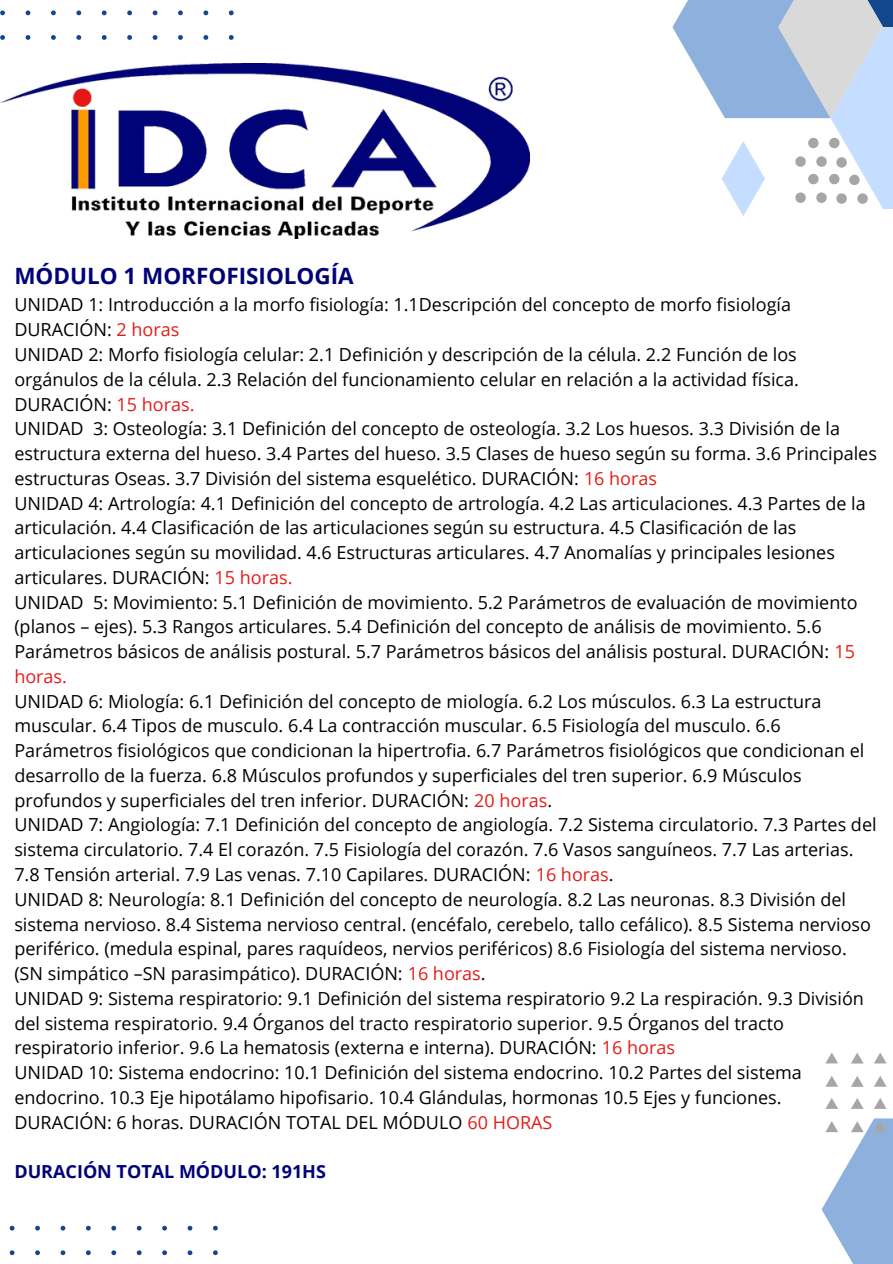
<style>
.page{position:relative;width:893px;height:1264px;background:#fff}
.page>*{position:absolute;margin:0;border:0;box-sizing:border-box;transform-origin:0 0}
.t1{font:700 22.5px "Open Sans";color:#000378}
.t2{font:18px/24.8px "Open Sans";color:#000}
.t3{font:700 18px "Open Sans";color:#000378}
.s1{color:#e31c19}
</style>
<div class="page">
<svg style="left:0;top:10px;width:234px;height:30px"></svg>
<svg style="left:9px;top:1225px;width:209px;height:31px"></svg>
<svg style="left:826px;top:1052px;width:12px;height:11px"></svg>
<svg style="left:851px;top:1052px;width:12px;height:11px"></svg>
<svg style="left:874px;top:1052px;width:12px;height:11px"></svg>
<svg style="left:826px;top:1076px;width:12px;height:10px"></svg>
<svg style="left:851px;top:1076px;width:12px;height:10px"></svg>
<svg style="left:874px;top:1076px;width:12px;height:10px"></svg>
<svg style="left:826px;top:1098px;width:12px;height:10px"></svg>
<svg style="left:851px;top:1098px;width:12px;height:10px"></svg>
<svg style="left:874px;top:1098px;width:12px;height:10px"></svg>
<svg style="left:821px;top:1118px;width:71px;height:145px"></svg>
<svg style="left:672px;top:0;width:220px;height:216px"></svg>
<img style="left:0;top:63px;width:529px;height:176px">
<p class="t1" style="left:14px;top:260px;width:341px">MÓDULO 1 MORFOFISIOLOGÍA</p>
<p class="t2" style="left:14px;top:292px;width:778px">UNIDAD 1: Introducción a la morfo fisiología: 1.1Descripción del concepto de morfo fisiología<br>DURACIÓN: <span class="s1">2 horas</span></p>
<p class="t2" style="left:14px;top:341px;width:786px;text-align:justify">UNIDAD 2: Morfo fisiología celular: 2.1 Definición y descripción de la célula. 2.2 Función de los orgánulos de la célula. 2.3 Relación del funcionamiento celular en relación a la actividad física.<br>DURACIÓN: <span class="s1">15 horas.</span></p>
<p class="t2" style="left:14px;top:416px;width:864px">UNIDAD 3: Osteología: 3.1 Definición del concepto de osteología. 3.2 Los huesos. 3.3 División de la estructura externa del hueso. 3.4 Partes del hueso. 3.5 Clases de hueso según su forma. 3.6 Principales estructuras Oseas. 3.7 División del sistema esquelético. DURACIÓN: <span class="s1">16 horas</span></p>
<p class="t2" style="left:14px;top:490px;width:852px">UNIDAD 4: Artrología: 4.1 Definición del concepto de artrología. 4.2 Las articulaciones. 4.3 Partes de la articulación. 4.4 Clasificación de las articulaciones según su estructura. 4.5 Clasificación de las articulaciones según su movilidad. 4.6 Estructuras articulares. 4.7 Anomalías y principales lesiones articulares. DURACIÓN: <span class="s1">15 horas.</span></p>
<p class="t2" style="left:14px;top:589px;width:844px">UNIDAD 5: Movimiento: 5.1 Definición de movimiento. 5.2 Parámetros de evaluación de movimiento (planos – ejes). 5.3 Rangos articulares. 5.4 Definición del concepto de análisis de movimiento. 5.6<br>Parámetros básicos de análisis postural. 5.7 Parámetros básicos del análisis postural. DURACIÓN: <span class="s1">15 horas.</span></p>
<p class="t2" style="left:14px;top:688px;width:851px">UNIDAD 6: Miología: 6.1 Definición del concepto de miología. 6.2 Los músculos. 6.3 La estructura muscular. 6.4 Tipos de musculo. 6.4 La contracción muscular. 6.5 Fisiología del musculo. 6.6<br>Parámetros fisiológicos que condicionan la hipertrofia. 6.7 Parámetros fisiológicos que condicionan el desarrollo de la fuerza. 6.8 Músculos profundos y superficiales del tren superior. 6.9 Músculos profundos y superficiales del tren inferior. DURACIÓN: <span class="s1">20 horas</span>.</p>
<p class="t2" style="left:14px;top:812px;width:863px">UNIDAD 7: Angiología: 7.1 Definición del concepto de angiología. 7.2 Sistema circulatorio. 7.3 Partes del sistema circulatorio. 7.4 El corazón. 7.5 Fisiología del corazón. 7.6 Vasos sanguíneos. 7.7 Las arterias.<br>7.8 Tensión arterial. 7.9 Las venas. 7.10 Capilares. DURACIÓN: <span class="s1">16 horas</span>.</p>
<p class="t2" style="left:14px;top:886px;width:858px">UNIDAD 8: Neurología: 8.1 Definición del concepto de neurología. 8.2 Las neuronas. 8.3 División del sistema nervioso. 8.4 Sistema nervioso central. (encéfalo, cerebelo, tallo cefálico). 8.5 Sistema nervioso periférico. (medula espinal, pares raquídeos, nervios periféricos) 8.6 Fisiología del sistema nervioso. (SN simpático –SN parasimpático). DURACIÓN: <span class="s1">16 horas</span>.</p>
<p class="t2" style="left:14px;top:985px;width:851px">UNIDAD 9: Sistema respiratorio: 9.1 Definición del sistema respiratorio 9.2 La respiración. 9.3 División del sistema respiratorio. 9.4 Órganos del tracto respiratorio superior. 9.5 Órganos del tracto respiratorio inferior. 9.6 La hematosis (externa e interna). DURACIÓN: <span class="s1">16 horas</span></p>
<p class="t2" style="left:14px;top:1059px;width:789px">UNIDAD 10: Sistema endocrino: 10.1 Definición del sistema endocrino. 10.2 Partes del sistema endocrino. 10.3 Eje hipotálamo hipofisario. 10.4 Glándulas, hormonas 10.5 Ejes y funciones.<br>DURACIÓN: 6 horas. DURACIÓN TOTAL DEL MÓDULO <span class="s1">60 HORAS</span></p>
<p class="t3" style="left:14px;top:1158px;width:313px">DURACIÓN TOTAL MÓDULO: 191HS</p>
</div>
